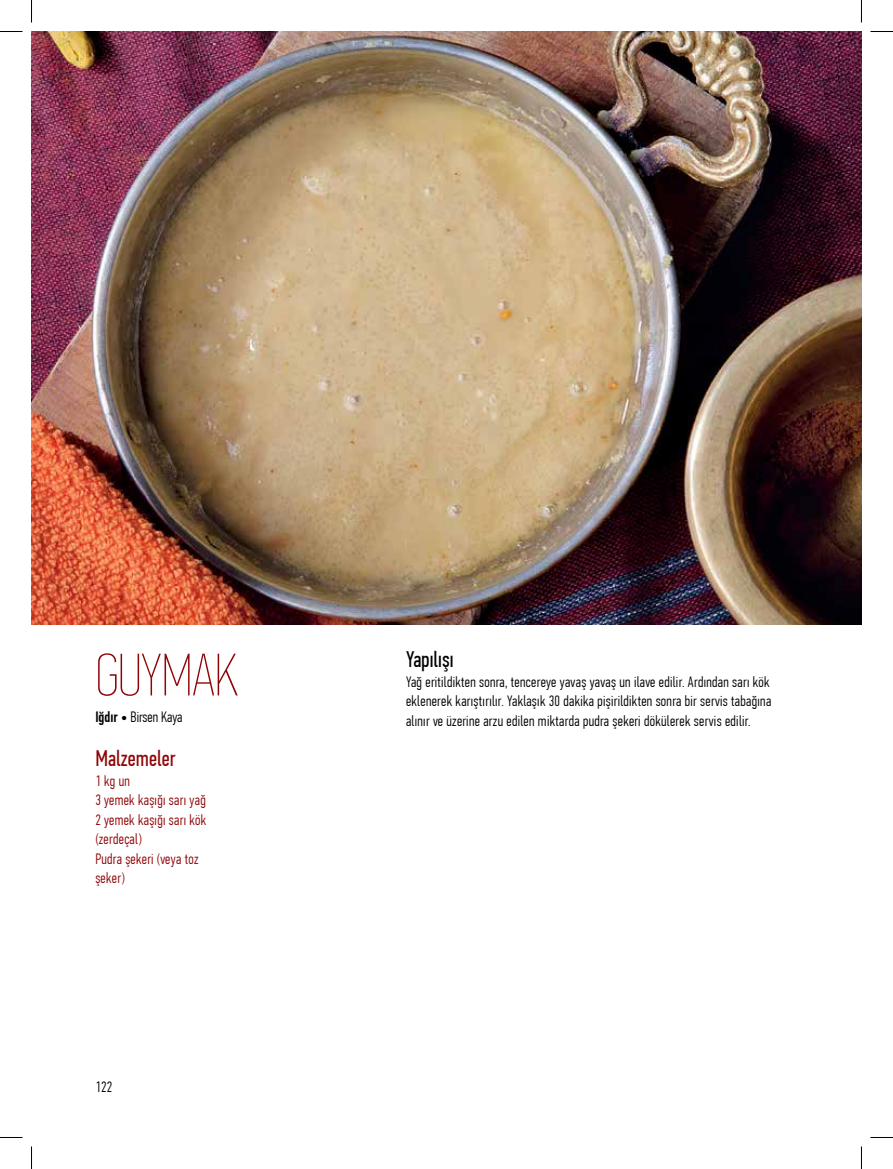
<style>
.page{position:relative;width:893px;height:1169px;background:#fff}
.page>*{position:absolute;margin:0;border:0;box-sizing:border-box;transform-origin:0 0}
.t1{font:60px "PF Din Text Comp Pro X Thin";color:#8f0507}
.t2{font:22.5px "PF Din Text Comp Pro";color:#8f0507}
.t3{font:22.5px "PF Din Text Comp Pro";color:#000}
.t4{font:300 15px/19.5px "PF Din Text Comp Pro";letter-spacing:.02em;color:#000;text-align:justify}
.t5{font:300 15px/19.5px "PF Din Text Comp Pro";letter-spacing:.02em;color:#8f0507}
.t6{font:300 15px "PF Din Text Comp Pro";color:#000}
.s1{font-weight:500}
</style>
<div class="page">
<img style="left:32px;top:31px;width:829px;height:594px">
<svg style="left:0;top:31px;width:22px;height:1px"></svg>
<svg style="left:870px;top:31px;width:22px;height:1px"></svg>
<svg style="left:0;top:1137px;width:22px;height:1px"></svg>
<svg style="left:870px;top:1137px;width:22px;height:1px"></svg>
<svg style="left:31px;top:0;width:1px;height:23px"></svg>
<svg style="left:31px;top:1146px;width:1px;height:23px"></svg>
<h1 class="t1" style="left:95px;top:640px;width:144px">GUYMAK</h1>
<p class="t6" style="left:95px;top:708px;width:89px"><span class="s1">Iğdır •</span> Birsen Kaya</p>
<h2 class="t2" style="left:95px;top:745px;width:82px">Malzemeler</h2>
<p class="t5" style="left:95px;top:770px;width:112px">1 kg un<br>3 yemek kaşığı sarı yağ<br>2 yemek kaşığı sarı kök (zerdeçal)<br>Pudra şekeri (veya toz şeker)</p>
<p class="t4" style="left:95px;top:1077px;width:19px">122</p>
<h2 class="t3" style="left:406px;top:646px;width:49px">Yapılışı</h2>
<p class="t4" style="left:406px;top:672px;width:366px">Yağ eritildikten sonra, tencereye yavaş yavaş un ilave edilir. Ardından sarı kök eklenerek karıştırılır. Yaklaşık 30 dakika pişirildikten sonra bir servis tabağına alınır ve üzerine arzu edilen miktarda pudra şekeri dökülerek servis edilir.</p>
</div>
